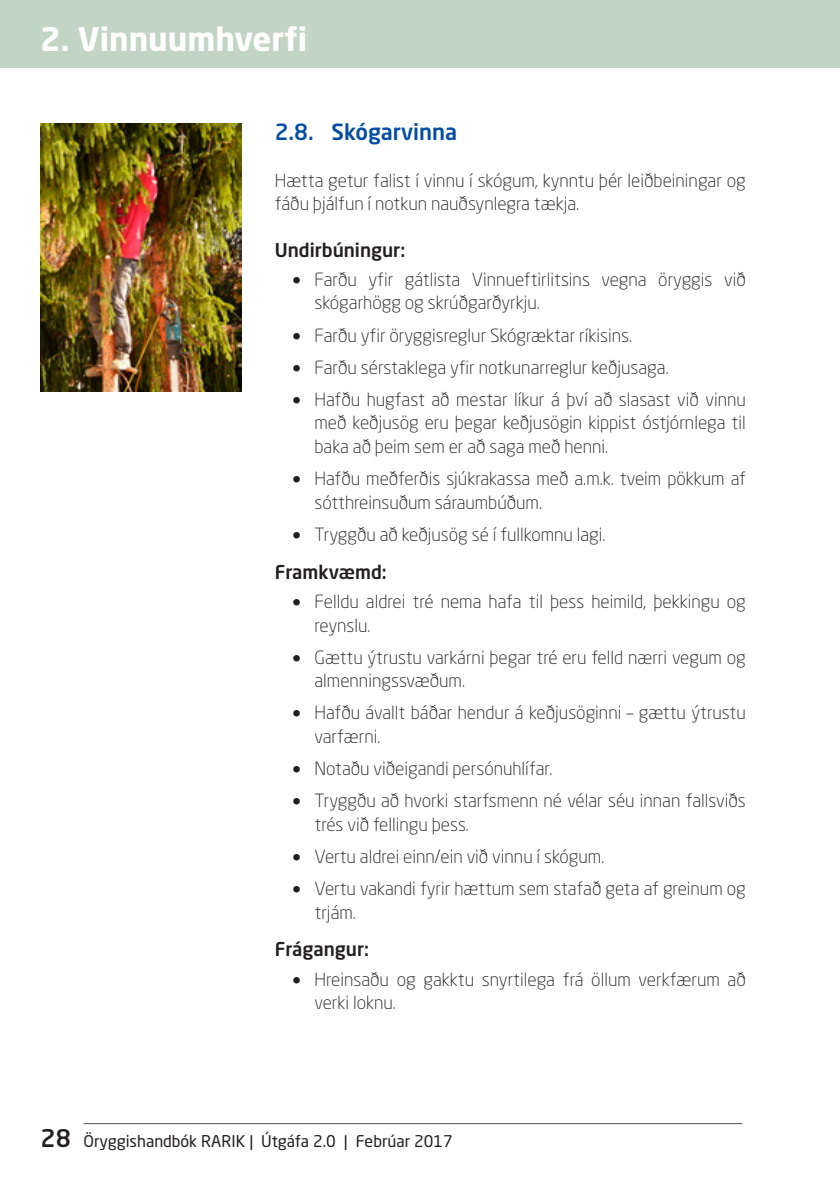
<style>
.page{position:relative;width:840px;height:1191px;background:#fff}
.page>*{position:absolute;margin:0;border:0;box-sizing:border-box;transform-origin:0 0}
.t1{font:700 32px "Neo Sans Std";color:#fff}
.t2{font:500 22px "Neo Sans Std";color:#034ea2}
.t3{font:500 18.8px "Neo Sans Std";color:#231f20}
.t4{font:300 18px/23.6px "Neo Sans Std";color:#231f20}
.t5{font:16px "Neo Sans Std";color:#231f20}
.s1{font-family:"Verdana";font-weight:400}
.s2{font-weight:500;font-size:24px}
</style>
<div class="page">
<div style="left:0;top:0;width:839px;height:68px;background:#c2d5c5"></div>
<hr style="left:83px;top:1123px;width:659px;height:1px;background:#534b48">
<img style="left:40px;top:124px;width:201px;height:267px">
<h1 class="t1" style="left:40px;top:19px;width:268px">2. Vinnuumhverfi</h1>
<p class="t2" style="left:274px;top:118px;width:184px">2.8. Skógarvinna</p>
<p class="t4" style="left:274px;top:168px;width:472px">Hætta getur falist í vinnu í skógum, kynntu þér leiðbeiningar og fáðu þjálfun í notkun nauðsynlegra tækja.</p>
<p class="t3" style="left:274px;top:238px;width:132px">Undirbúningur:</p>
<p class="t4" style="left:314px;top:267px;width:432px;text-indent:-23px"><span class="s1">•</span> Farðu yfir gátlista Vinnueftirlitsins vegna öryggis við skógarhögg og skrúðgarðyrkju.</p>
<p class="t4" style="left:291px;top:323px;width:341px"><span class="s1">•</span> Farðu yfir öryggisreglur Skógræktar ríkisins.</p>
<p class="t4" style="left:291px;top:355px;width:378px"><span class="s1">•</span> Farðu sérstaklega yfir notkunarreglur keðjusaga.</p>
<p class="t4" style="left:314px;top:387px;width:432px;text-align:justify;text-indent:-23px"><span class="s1">•</span> Hafðu hugfast að mestar líkur á því að slasast við vinnu með keðjusög eru þegar keðjusögin kippist óstjórnlega til baka að þeim sem er að saga með henni.</p>
<p class="t4" style="left:314px;top:467px;width:432px;text-indent:-23px"><span class="s1">•</span> Hafðu meðferðis sjúkrakassa með a.m.k. tveim pökkum af sótthreinsuðum sáraumbúðum.</p>
<p class="t4" style="left:292px;top:522px;width:315px"><span class="s1">•</span> Tryggðu að keðjusög sé í fullkomnu lagi.</p>
<p class="t3" style="left:274px;top:560px;width:113px">Framkvæmd:</p>
<p class="t4" style="left:314px;top:589px;width:432px;text-indent:-23px"><span class="s1">•</span> Felldu aldrei tré nema hafa til þess heimild, þekkingu og reynslu.</p>
<p class="t4" style="left:314px;top:645px;width:432px;text-indent:-23px"><span class="s1">•</span> Gættu ýtrustu varkárni þegar tré eru felld nærri vegum og almenningssvæðum.</p>
<p class="t4" style="left:314px;top:701px;width:432px;text-indent:-23px"><span class="s1">•</span> Hafðu ávallt báðar hendur á keðjusöginni – gættu ýtrustu varfærni.</p>
<p class="t4" style="left:291px;top:756px;width:262px"><span class="s1">•</span> Notaðu viðeigandi persónuhlífar.</p>
<p class="t4" style="left:314px;top:788px;width:432px;text-indent:-23px"><span class="s1">•</span> Tryggðu að hvorki starfsmenn né vélar séu innan fallsviðs trés við fellingu þess.</p>
<p class="t4" style="left:292px;top:844px;width:314px"><span class="s1">•</span> Vertu aldrei einn/ein við vinnu í skógum.</p>
<p class="t4" style="left:314px;top:876px;width:432px;text-indent:-23px"><span class="s1">•</span> Vertu vakandi fyrir hættum sem stafað geta af greinum og trjám.</p>
<p class="t3" style="left:274px;top:937px;width:96px">Frágangur:</p>
<p class="t4" style="left:314px;top:967px;width:432px;text-indent:-23px"><span class="s1">•</span> Hreinsaðu og gakktu snyrtilega frá öllum verkfærum að verki loknu.</p>
<p class="t5" style="left:41px;top:1130px;width:413px"><span class="s2">28</span> Öryggishandbók RARIK | Útgáfa 2.0 | Febrúar 2017</p>
</div>
